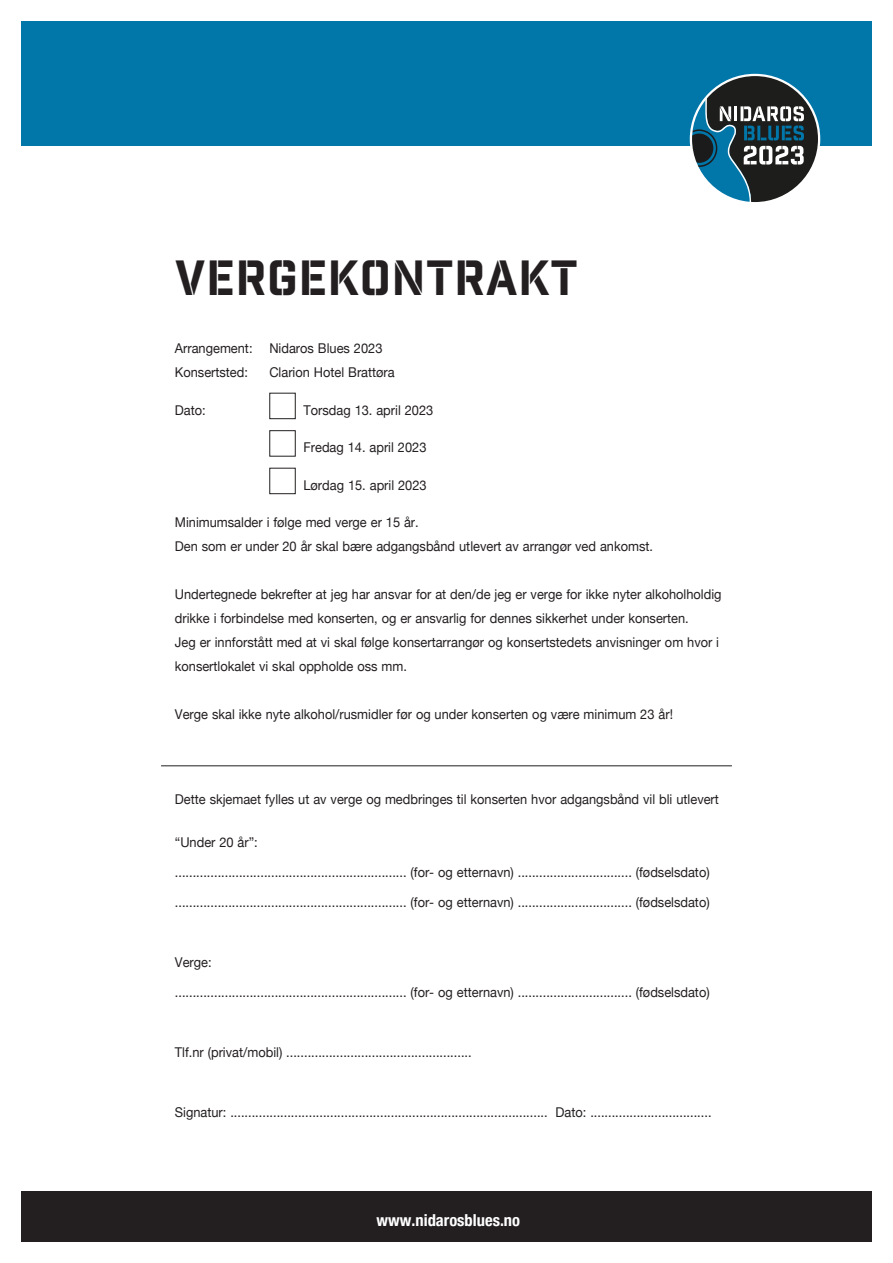
<style>
.page{position:relative;width:893px;height:1263px;background:#fff}
.page>*{position:absolute;margin:0;border:0;box-sizing:border-box;transform-origin:0 0}
.t1{font:48px "Industry Inc Stencil";letter-spacing:.01em;color:#231f20}
.t2{font:700 condensed 16.5px "Helvetica Neue";color:#fff}
.t3{font:13.5px/24px "Helvetica Neue";color:#231f20;scale:.95 1}
</style>
<div class="page">
<div style="left:21px;top:21px;width:851px;height:125px;background:#0076a9"></div>
<div style="left:21px;top:1192px;width:851px;height:50px;background:#231f20"></div>
<div style="left:691px;top:75px;width:128px;height:128px;background:#1d1d1b;border-radius:50%"></div>
<svg style="left:691px;top:92px;width:113px;height:111px"></svg>
<div style="left:269px;top:393px;width:27px;height:26px;border:1px solid #231f20"></div>
<div style="left:269px;top:430px;width:27px;height:27px;border:1px solid #231f20"></div>
<div style="left:269px;top:468px;width:27px;height:26px;border:1px solid #231f20"></div>
<hr style="left:161px;top:765px;width:571px;height:1px;background:#231f20">
<h1 class="t1" style="left:175px;top:249px;width:405px">VERGEKONTRAKT</h1>
<p class="t3" style="left:175px;top:337px;width:220px">Arrangement: Nidaros Blues 2023<br>Konsertsted:</p>
<p class="t3" style="left:269px;top:361px;width:133px">Clarion Hotel Brattøra</p>
<p class="t3" style="left:175px;top:398px;width:34px">Dato:</p>
<p class="t3" style="left:303px;top:398px;width:138px">Torsdag 13. april 2023</p>
<p class="t3" style="left:303px;top:436px;width:131px">Fredag 14. april 2023</p>
<p class="t3" style="left:303px;top:473px;width:131px">Lørdag 15. april 2023</p>
<p class="t3" style="left:175px;top:511px;width:505px">Minimumsalder i følge med verge er 15 år.<br>Den som er under 20 år skal bære adgangsbånd utlevert av arrangør ved ankomst.</p>
<p class="t3" style="left:175px;top:583px;width:577px">Undertegnede bekrefter at jeg har ansvar for at den/de jeg er verge for ikke nyter alkoholholdig drikke i forbindelse med konserten, og er ansvarlig for dennes sikkerhet under konserten.<br>Jeg er innforstått med at vi skal følge konsertarrangør og konsertstedets anvisninger om hvor i konsertlokalet vi skal oppholde oss mm.</p>
<p class="t3" style="left:175px;top:703px;width:526px">Verge skal ikke nyte alkohol/rusmidler før og under konserten og være minimum 23 år!</p>
<p class="t3" style="left:175px;top:788px;width:574px">Dette skjemaet fylles ut av verge og medbringes til konserten hvor adgangsbånd vil bli utlevert</p>
<p class="t3" style="left:175px;top:831px;width:89px">“Under 20 år”:</p>
<p class="t3" style="left:175px;top:860px;width:564px">................................................................. (for- og etternavn) ................................ (fødselsdato)</p>
<p class="t3" style="left:175px;top:890px;width:564px">................................................................. (for- og etternavn) ................................ (fødselsdato)</p>
<p class="t3" style="left:175px;top:950px;width:40px">Verge:</p>
<p class="t3" style="left:175px;top:980px;width:564px">................................................................. (for- og etternavn) ................................ (fødselsdato)</p>
<p class="t3" style="left:175px;top:1040px;width:314px">Tlf.nr (privat/mobil) ....................................................</p>
<p class="t3" style="left:175px;top:1100px;width:566px">Signatur: ......................................................................................... Dato: ..................................</p>
<p class="t2" style="left:377px;top:1206px;width:145px">www.nidarosblues.no</p>
</div>
